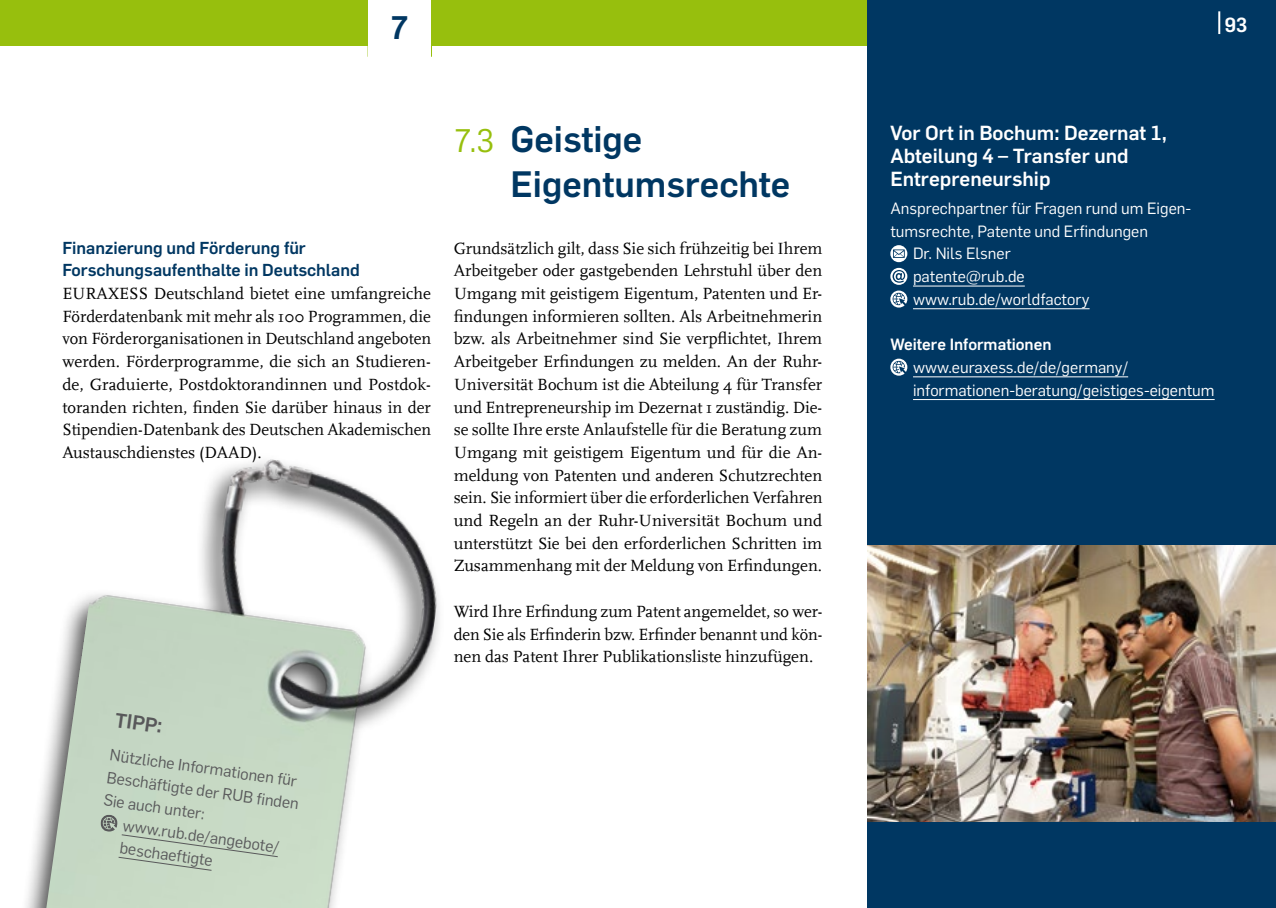
<style>
.page{position:relative;width:1276px;height:908px;background:#fff}
.page>*{position:absolute;margin:0;border:0;box-sizing:border-box;transform-origin:0 0}
.t1{font:700 36px/45.4px "Rub Flama";color:#003762}
.t2{font:700 32px "Rub Flama";color:#003762}
.t3{font:700 20px/22.6px "Rub Flama";color:#fff}
.t4{font:700 20px "Rub Flama";color:#58585a}
.t5{font:17px/22.6px "RUB Scala MZ";color:#000;text-align:justify}
.t6{font:700 17px/22.6px "Rub Flama";color:#003762}
.t7{font:16px/22.6px "Rub Flama";color:#fff}
.t8{font:16px/22.6px "Rub Flama";color:#58585a}
.t9{font:700 16px "Rub Flama";color:#fff}
.s1{font-weight:400;font-size:32px;color:#97bf0d}
</style>
<div class="page">
<div style="left:0;top:0;width:1276px;height:45px;background:#97bf0d"></div>
<div style="left:867px;top:0;width:409px;height:907px;background:#003762"></div>
<hr style="left:1218px;top:11px;width:2px;height:23px;background:#fff">
<img style="left:46px;top:459px;width:394px;height:448px">
<svg style="left:101px;top:814px;width:178px;height:57px;background:#c3d4c0"></svg>
<img style="left:867px;top:545px;width:409px;height:275px">
<hr style="left:913px;top:285px;width:111px;height:1px;background:#fff">
<hr style="left:913px;top:308px;width:176px;height:1px;background:#fff">
<hr style="left:913px;top:376px;width:215px;height:1px;background:#fff">
<hr style="left:913px;top:399px;width:301px;height:1px;background:#fff">
<svg style="left:890px;top:245px;width:17px;height:17px"></svg>
<svg style="left:890px;top:268px;width:17px;height:39px"></svg>
<svg style="left:890px;top:358px;width:17px;height:17px"></svg>
<hr style="left:368px;top:0;width:2px;height:57px;background:#97bf0d">
<hr style="left:430px;top:0;width:2px;height:57px;background:#97bf0d">
<div style="left:369px;top:0;width:62px;height:57px;background:#fff"></div>
<h2 class="t2" style="left:391px;top:5px;width:19px">7</h2>
<p class="t6" style="left:62px;top:235px;width:299px">Finanzierung und Förderung für<br>Forschungsaufenthalte in Deutschland</p>
<p class="t5" style="left:62px;top:281px;width:370px">EURAXESS Deutschland bietet eine umfangreiche Förderdatenbank mit mehr als 100 Programmen, die von Förderorganisationen in Deutschland angeboten werden. Förderprogramme, die sich an Studieren&shy;de, Graduierte, Postdoktorandinnen und Postdok&shy;toranden richten, finden Sie darüber hinaus in der Stipendien-Datenbank des Deutschen Akademischen Austauschdienstes (DAAD).</p>
<p class="t4" style="left:117px;top:704px;width:49px;rotate:8deg">TIPP:</p>
<p class="t8" style="left:112px;top:742px;width:195px;rotate:8deg">Nützliche Informationen für<br>Beschäftigte der RUB fi nden<br>Sie auch unter:</p>
<p class="t8" style="left:125px;top:812px;width:159px;rotate:8deg">www.rub.de/angebote/ beschaeftigte</p>
<h1 class="t1" style="left:510px;top:113px;width:281px;text-indent:-57px"><span class="s1">7.3</span> Geistige<br>Eigentumsrechte</h1>
<p class="t5" style="left:454px;top:236px;width:370px">Grundsätzlich gilt, dass Sie sich frühzeitig bei Ihrem Arbeitgeber oder gastgebenden Lehrstuhl über den Umgang mit geistigem Eigentum, Patenten und Er&shy;findungen informieren sollten. Als Arbeitnehmerin bzw. als Arbeitnehmer sind Sie verpflichtet, Ihrem Arbeitgeber Erfindungen zu melden. An der Ruhr-Universität Bochum ist die Abteilung 4 für Transfer und Entrepreneurship im Dezernat 1 zuständig. Die&shy;se sollte Ihre erste Anlaufstelle für die Beratung zum Umgang mit geistigem Eigentum und für die An&shy;meldung von Patenten und anderen Schutzrechten sein. Sie informiert über die erforderlichen Verfahren und Regeln an der Ruhr-Universität Bochum und unterstützt Sie bei den erforderlichen Schritten im Zusammenhang mit der Meldung von Erfindungen.</p>
<p class="t5" style="left:454px;top:599px;width:370px">Wird Ihre Erfindung zum Patent angemeldet, so wer&shy;den Sie als Erfinderin bzw. Erfinder benannt und kön&shy;nen das Patent Ihrer Publikationsliste hinzufügen.</p>
<p class="t3" style="left:1225px;top:12px;width:24px">93</p>
<p class="t3" style="left:890px;top:120px;width:278px">Vor Ort in Bochum: Dezernat 1,<br>Abteilung 4 – Transfer und<br>Entrepreneurship</p>
<p class="t7" style="left:890px;top:196px;width:302px">Ansprechpartner für Fragen rund um Eigen-</p>
<p class="t7" style="left:890px;top:218px;width:259px">tumsrechte, Patente und Erfindungen</p>
<p class="t7" style="left:913px;top:241px;width:99px">Dr. Nils Elsner</p>
<p class="t7" style="left:913px;top:264px;width:113px">patente@rub.de</p>
<p class="t7" style="left:913px;top:286px;width:178px">www.rub.de/worldfactory</p>
<p class="t9" style="left:890px;top:333px;width:163px">Weitere Informationen</p>
<p class="t7" style="left:913px;top:354px;width:303px">www.euraxess.de/de/germany/ informationen-beratung/geistiges-eigentum</p>
</div>
